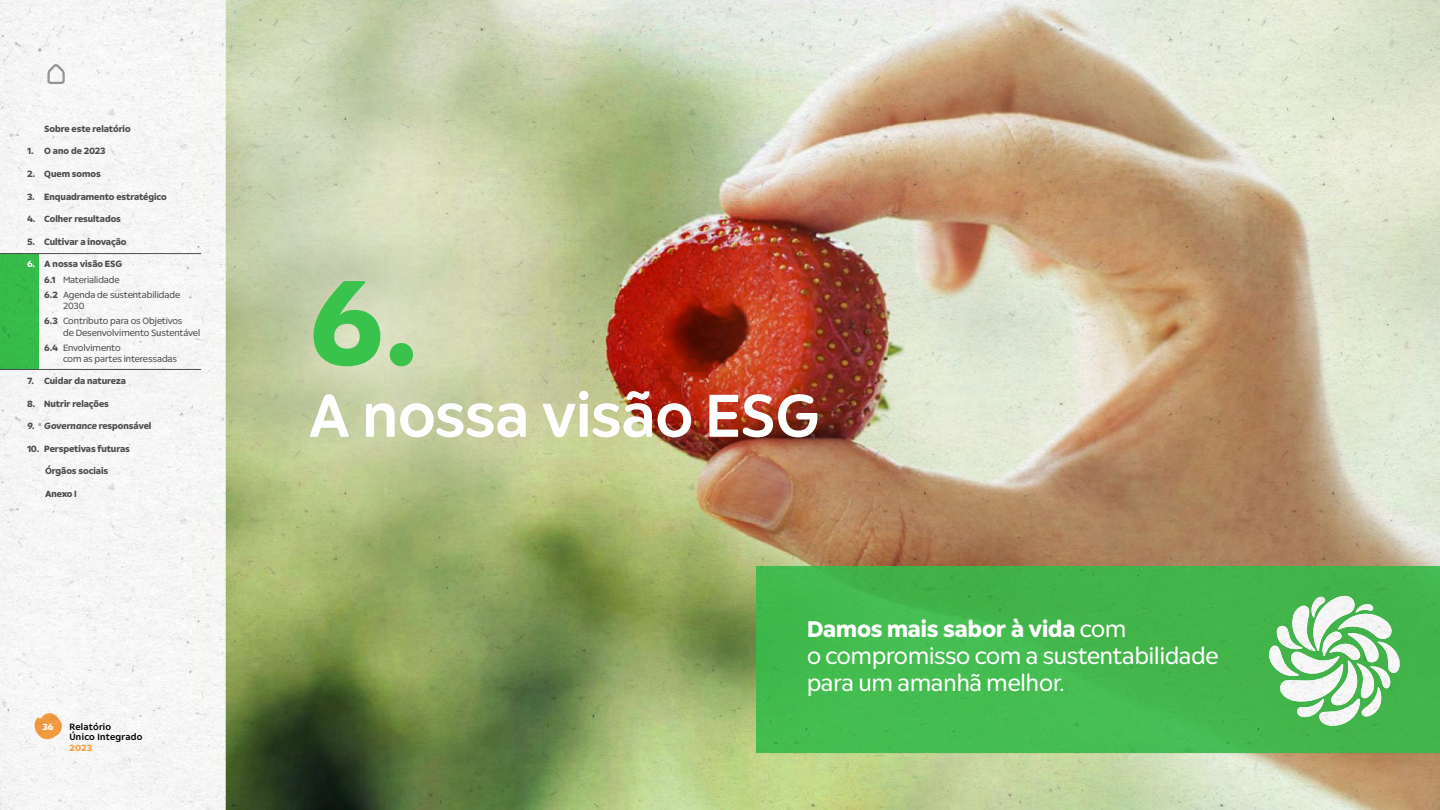
<style>
.page{position:relative;width:1440px;height:810px;background:#fff}
.page>*{position:absolute;margin:0;border:0;box-sizing:border-box;transform-origin:0 0}
.t1{font:700 120px "Sumol Compal Type";color:#39c34d}
.t2{font:500 60px "Sumol Compal Type";letter-spacing:-.01em;color:#fff}
.t3{font:22.5px/27px "Sumol Compal Type";color:#fff}
.t4{font:700 9px "Sumol Compal Type";letter-spacing:-.01em;color:#4d4d4d}
.t5{font:9px/15.4px "Sumol Compal Type";letter-spacing:-.02em;color:#4d4d4d}
.t6{font:italic 700 9px "Sumol Compal Type";letter-spacing:-.01em;color:#4d4d4d}
.t7{font:500 9px/10.5px "Sumol Compal Type";letter-spacing:.03em;color:#000}
.t8{font:700 9px "Sumol Compal Type";color:#faa040}
.t9{font:700 9px "Sumol Compal Type";color:#fff}
.s1{font-weight:700;color:#fff}
.s2{font-weight:700}
.s3{font-style:normal}
</style>
<div class="page">
<img style="left:0;top:0;width:1440px;height:810px">
<div style="left:756px;top:566px;width:684px;height:187px;background:#43b84d"></div>
<svg style="left:1269px;top:594px;width:133px;height:132px"></svg>
<img style="left:1269px;top:596px;width:132px;height:111px">
<div style="left:0;top:254px;width:38px;height:116px;background:#36bc4a"></div>
<hr style="left:0;top:253px;width:201px;height:1px;background:#4d4d4d">
<hr style="left:0;top:369px;width:201px;height:1px;background:#4d4d4d">
<svg style="left:34px;top:713px;width:28px;height:33px"></svg>
<svg style="left:46px;top:62px;width:20px;height:23px"></svg>
<p class="t4" style="left:44px;top:122px;width:88px">Sobre este relatório</p>
<p class="t4" style="left:27px;top:145px;width:80px">1. O ano de 2023</p>
<p class="t4" style="left:27px;top:168px;width:75px">2. Quem somos</p>
<p class="t4" style="left:27px;top:190px;width:141px">3. Enquadramento estratégico</p>
<p class="t4" style="left:27px;top:213px;width:96px">4. Colher resultados</p>
<p class="t4" style="left:27px;top:235px;width:101px">5. Cultivar a inovação</p>
<p class="t5" style="left:44px;top:256px;width:138px;text-indent:-17px"><span class="s1">6.</span> <span class="s2">A nossa visão ESG<br>6.1</span> Materialidade<br><span class="s2">6.2</span> Agenda de sustentabilidade</p>
<p class="t5" style="left:44px;top:298px;width:140px;line-height:15px;text-indent:19px">2030<br><span class="s2">6.3</span> Contributo para os Objetivos</p>
<p class="t5" style="left:44px;top:325px;width:157px;line-height:15px;text-indent:19px">de Desenvolvimento Sustentável<br><span class="s2">6.4</span> Envolvimento</p>
<p class="t5" style="left:63px;top:351px;width:115px">com as partes interessadas</p>
<p class="t4" style="left:27px;top:375px;width:101px">7. Cuidar da natureza</p>
<p class="t4" style="left:27px;top:397px;width:84px">8. Nutrir relações</p>
<p class="t6" style="left:27px;top:420px;width:126px">9. Governance <span class="s3">responsável</span></p>
<p class="t4" style="left:27px;top:442px;width:105px">10. Perspetivas futuras</p>
<p class="t4" style="left:45px;top:465px;width:65px">Órgãos sociais</p>
<p class="t4" style="left:45px;top:487px;width:33px">Anexo I</p>
<p class="t9" style="left:43px;top:720px;width:13px">36</p>
<p class="t7" style="left:69px;top:721px;width:75px">Relatório<br>Único Integrado</p>
<p class="t8" style="left:69px;top:741px;width:24px">2023</p>
<h1 class="t1" style="left:308px;top:238px;width:112px">6.</h1>
<h2 class="t2" style="left:308px;top:374px;width:514px">A nossa visão ESG</h2>
<h3 class="t3" style="left:807px;top:615px;width:413px"><span class="s2">Damos mais sabor à vida</span> com<br>o compromisso com a sustentabilidade para um amanhã melhor.</h3>
</div>
